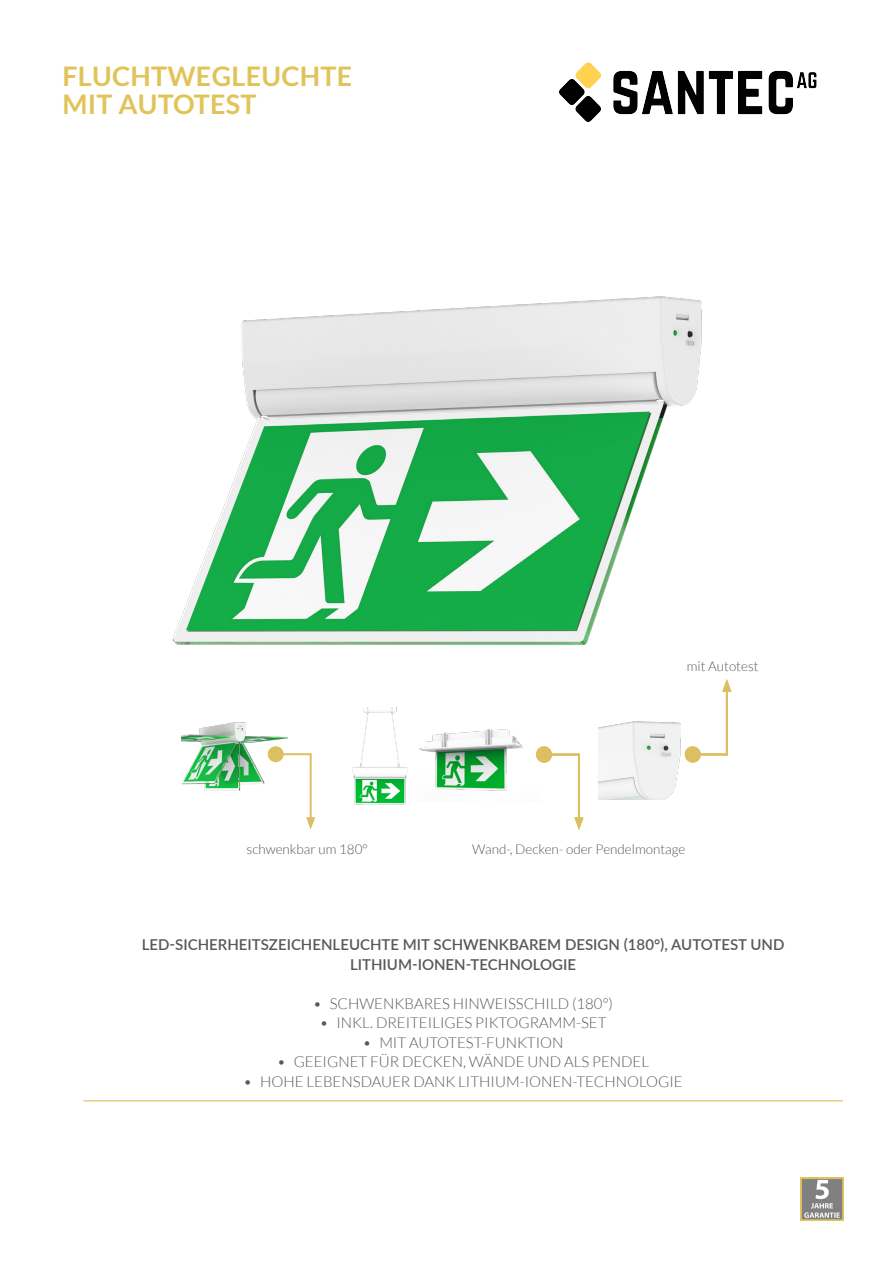
<style>
.page{position:relative;width:893px;height:1263px;background:#fff}
.page>*{position:absolute;margin:0;border:0;box-sizing:border-box;transform-origin:0 0}
.t1{font:700 27px/27.9px "Lato";letter-spacing:.01em;color:#e1c459}
.t2{font:300 15px "Lato";color:#57585a}
.t3{font:600 15px/19.5px "Lato";color:#57585a;text-align:center}
.t4{font:300 13.5px "Lato";color:#57585a}
</style>
<div class="page">
<img style="left:800px;top:1178px;width:43px;height:42px">
<hr style="left:83px;top:1100px;width:760px;height:1px;background:#dcbf61">
<img style="left:172px;top:296px;width:530px;height:349px">
<img style="left:598px;top:721px;width:88px;height:79px">
<div style="left:685px;top:746px;width:16px;height:16px;border:8px solid #dcbf61;border-radius:50%"></div>
<hr style="left:699px;top:753px;width:28px;height:2px;background:#dcbf61">
<hr style="left:578px;top:753px;width:2px;height:68px;background:#dcbf61">
<div style="left:536px;top:746px;width:16px;height:16px;border:8px solid #dcbf61;border-radius:50%"></div>
<hr style="left:551px;top:753px;width:28px;height:2px;background:#dcbf61">
<svg style="left:574px;top:817px;width:10px;height:13px"></svg>
<div style="left:536px;top:747px;width:16px;height:16px;border:8px solid #dcbf61;border-radius:50%"></div>
<hr style="left:551px;top:754px;width:28px;height:2px;background:#dcbf61">
<hr style="left:726px;top:688px;width:2px;height:68px;background:#dcbf61">
<svg style="left:722px;top:679px;width:9px;height:13px"></svg>
<div style="left:685px;top:747px;width:16px;height:16px;border:8px solid #dcbf61;border-radius:50%"></div>
<hr style="left:699px;top:754px;width:28px;height:2px;background:#dcbf61">
<img style="left:423px;top:729px;width:118px;height:62px">
<img style="left:352px;top:707px;width:71px;height:98px">
<img style="left:182px;top:722px;width:109px;height:69px">
<hr style="left:310px;top:753px;width:2px;height:68px;background:#dcbf61">
<svg style="left:306px;top:817px;width:9px;height:13px"></svg>
<div style="left:268px;top:746px;width:16px;height:16px;border:8px solid #dcbf61;border-radius:50%"></div>
<hr style="left:283px;top:753px;width:28px;height:2px;background:#dcbf61">
<img style="left:559px;top:62px;width:257px;height:59px">
<p class="t1" style="left:62px;top:62px;width:291px">FLUCHTWEGLEUCHTE<br>MIT AUTOTEST</p>
<p class="t4" style="left:687px;top:658px;width:73px">mit Autotest</p>
<p class="t4" style="left:247px;top:842px;width:123px">schwenkbar um 180°</p>
<p class="t4" style="left:472px;top:842px;width:215px">Wand-, Decken- oder Pendelmontage</p>
<p class="t3" style="left:142px;top:934px;width:644px">LED-SICHERHEITSZEICHENLEUCHTE MIT SCHWENKBAREM DESIGN (180°), AUTOTEST UND<br>LITHIUM-IONEN-TECHNOLOGIE</p>
<p class="t2" style="left:313px;top:995px;width:301px">• SCHWENKBARES HINWEISSCHILD (180°)</p>
<p class="t2" style="left:320px;top:1014px;width:288px">• INKL. DREITEILIGES PIKTOGRAMM-SET</p>
<p class="t2" style="left:363px;top:1034px;width:202px">• MIT AUTOTEST-FUNKTION</p>
<p class="t2" style="left:277px;top:1053px;width:373px">• GEEIGNET FÜR DECKEN, WÄNDE UND ALS PENDEL</p>
<p class="t2" style="left:244px;top:1073px;width:441px">• HOHE LEBENSDAUER DANK LITHIUM-IONEN-TECHNOLOGIE</p>
</div>
